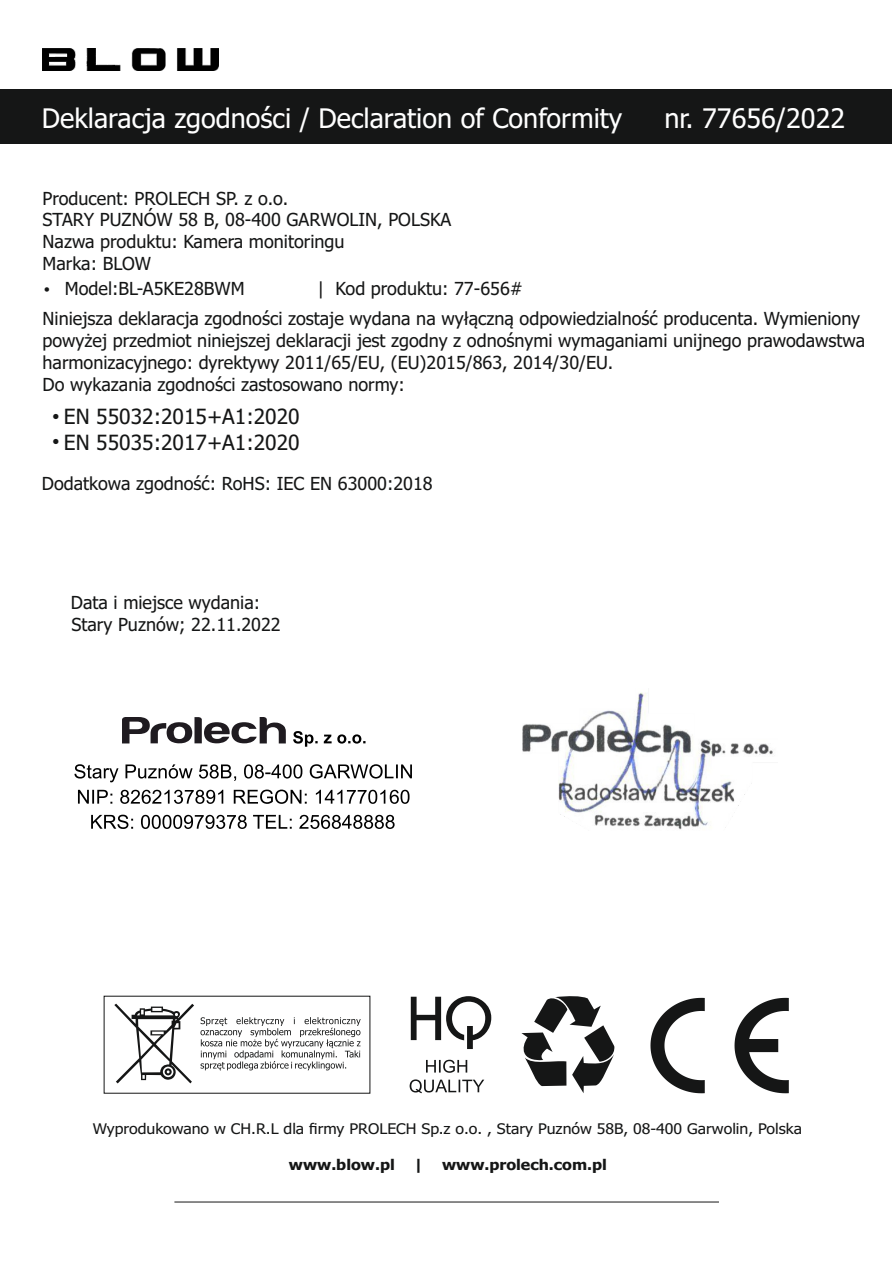
<style>
.page{position:relative;width:893px;height:1262px;background:#fff}
.page>*{position:absolute;margin:0;border:0;box-sizing:border-box;transform-origin:0 0}
.t1{font:27px "Tahoma";color:#fff}
.t2{font:21px/25.3px "Tahoma";color:#151616}
.t3{font:18px/21.8px "Tahoma";color:#151616}
.t4{font:14.7px "Tahoma";color:#151616;scale:1.08 1}
.t5{font:700 14.7px "Tahoma";color:#151616;scale:1.08 1}
</style>
<div class="page">
<hr style="left:174px;top:1201px;width:545px;height:1px;background:#151616">
<svg style="left:650px;top:997px;width:138px;height:96px"></svg>
<svg style="left:521px;top:996px;width:94px;height:97px"></svg>
<svg style="left:411px;top:996px;width:80px;height:53px"></svg>
<svg style="left:409px;top:1059px;width:75px;height:34px"></svg>
<svg style="left:114px;top:1003px;width:80px;height:80px"></svg>
<svg style="left:200px;top:1017px;width:161px;height:53px"></svg>
<div style="left:0;top:89px;width:892px;height:55px;background:#151616"></div>
<img style="left:43px;top:48px;width:175px;height:23px">
<img style="left:522px;top:692px;width:251px;height:138px">
<svg style="left:122px;top:717px;width:164px;height:26px"></svg>
<svg style="left:293px;top:731px;width:72px;height:15px"></svg>
<svg style="left:74px;top:764px;width:338px;height:18px"></svg>
<svg style="left:78px;top:789px;width:331px;height:15px"></svg>
<svg style="left:91px;top:814px;width:303px;height:15px"></svg>
<h1 class="t1" style="left:42px;top:107px;width:581px">Deklaracja zgodności / Declaration of Conformity</h1>
<h1 class="t1" style="left:664px;top:107px;width:182px">nr. 77656/2022</h1>
<p class="t3" style="left:43px;top:189px;width:410px">Producent: PROLECH SP. z o.o.<br>STARY PUZNÓW 58 B, 08-400 GARWOLIN, POLSKA<br>Nazwa produktu: Kamera monitoringu<br>Marka: BLOW</p>
<p class="t3" style="left:65px;top:279px;width:181px">Model:BL-A5KE28BWM</p>
<p class="t3" style="left:317px;top:279px;width:207px">| Kod produktu: 77-656#</p>
<p class="t3" style="left:43px;top:309px;width:824px">Niniejsza deklaracja zgodności zostaje wydana na wyłączną odpowiedzialność producenta. Wymieniony powyżej przedmiot niniejszej deklaracji jest zgodny z odnośnymi wymaganiami unijnego prawodawstwa harmonizacyjnego: dyrektywy 2011/65/EU, (EU)2015/863, 2014/30/EU.</p>
<p class="t3" style="left:43px;top:375px;width:364px">Do wykazania zgodności zastosowano normy:</p>
<p class="t2" style="left:64px;top:406px;width:237px">EN 55032:2015+A1:2020<br>EN 55035:2017+A1:2020</p>
<p class="t3" style="left:42px;top:473px;width:392px">Dodatkowa zgodność: RoHS: IEC EN 63000:2018</p>
<p class="t3" style="left:71px;top:593px;width:211px">Data i miejsce wydania:<br>Stary Puznów; 22.11.2022</p>
<p class="t4" style="left:93px;top:1123px;width:658px">Wyprodukowano w CH.R.L dla firmy PROLECH Sp.z o.o. , Stary Puznów 58B, 08-400 Garwolin, Polska</p>
<p class="t5" style="left:289px;top:1158px;width:99px">www.blow.pl</p>
<p class="t5" style="left:413px;top:1158px;width:11px">|</p>
<p class="t5" style="left:442px;top:1158px;width:154px">www.prolech.com.pl</p>
</div>
